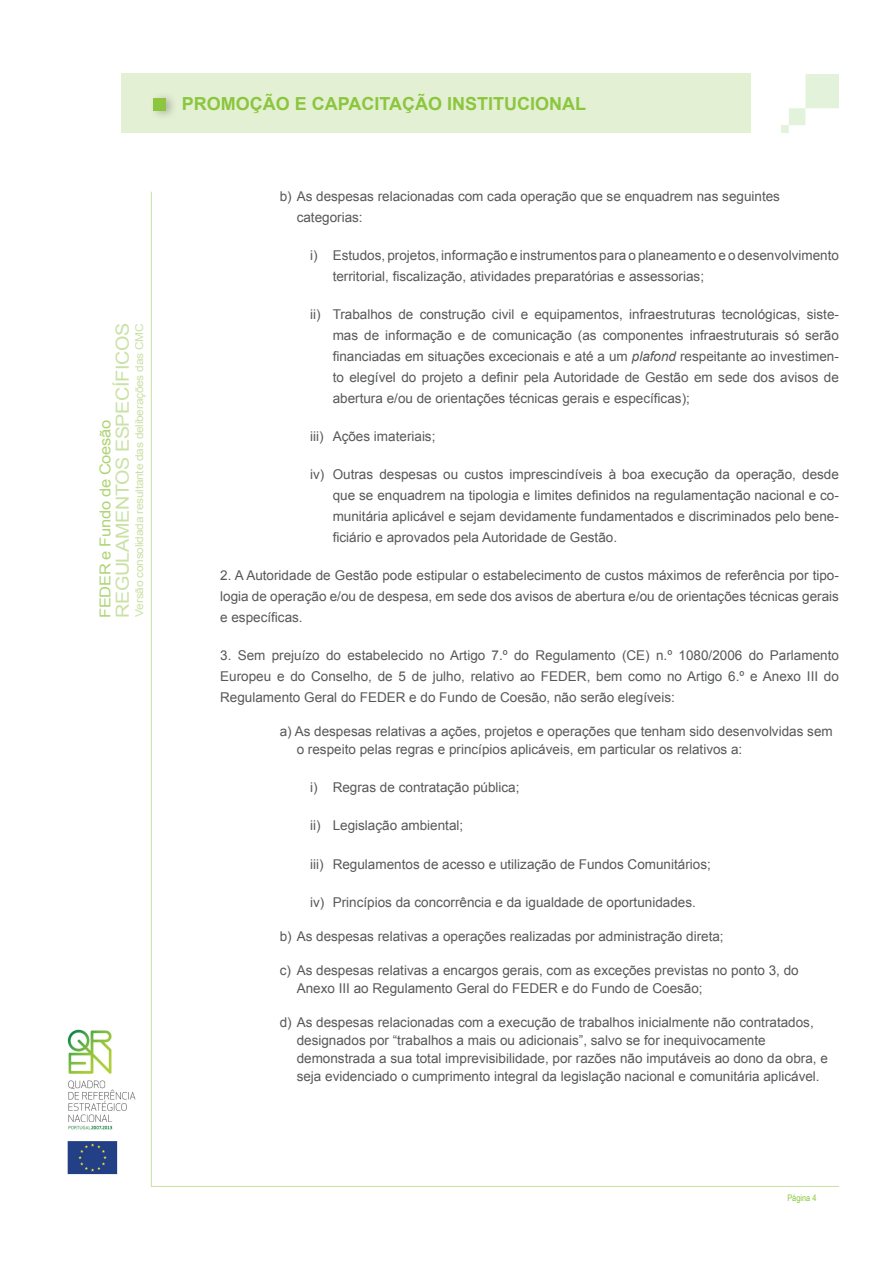
<style>
.page{position:relative;width:893px;height:1263px;background:#fff}
.page>*{position:absolute;margin:0;border:0;box-sizing:border-box;transform-origin:0 0}
.t1{font:700 18px "Arial";color:#8bc63e}
.t2{font:18px "Arial";letter-spacing:-.02em;color:#c9e1a4;scale:1.1 1}
.t3{font:15px "Arial";letter-spacing:-.02em;color:#aed475;scale:1.1 1}
.Texto{font:13.5px/21px "Arial";color:#57585a;text-align:justify}
.Texto_ident_3{font:13.5px/18px "Arial";color:#57585a}
.t4{font:10.8px "Arial";letter-spacing:-.02em;color:#c9e1a4;scale:1.1 1}
.t5{font:9px "Arial Narrow";color:#8bc63e}
.s1{font-style:italic}
</style>
<div class="page">
<img style="left:67px;top:1029px;width:69px;height:146px">
<hr style="left:151px;top:192px;width:1px;height:994px;background:#c9e1a4">
<hr style="left:151px;top:1186px;width:688px;height:1px;background:#c9e1a4">
<div style="left:121px;top:74px;width:630px;height:59px;background:#e4f0d4"></div>
<div style="left:149px;top:91px;width:29px;height:29px;background:#231f20;opacity:.3"></div>
<div style="left:153px;top:99px;width:13px;height:12px;background:#8bc63e"></div>
<img style="left:782px;top:75px;width:57px;height:57px">
<h1 class="t2" style="left:111px;top:618px;width:269px;rotate:-90deg">REGULAMENTOS ESPECÍFICOS</h1>
<p class="t4" style="left:132px;top:616px;width:268px;rotate:-90deg">Versão consolidada resultante das deliberações das CMC</p>
<p class="t3" style="left:95px;top:618px;width:181px;rotate:-90deg">FEDER e Fundo de Coesão</p>
<h1 class="t1" style="left:182px;top:92px;width:406px">PROMOÇÃO E CAPACITAÇÃO INSTITUCIONAL</h1>
<p class="Texto_ident_3" style="left:297px;top:186px;width:485px;line-height:21px;text-indent:-17px">b) As despesas relacionadas com cada operação que se enquadrem nas seguintes categorias:</p>
<p class="Texto" style="left:333px;top:245px;width:508px;text-indent:-22px">i) Estudos, projetos, informação e instrumentos para o planeamento e o desenvolvimento territorial, fiscalização, atividades preparatórias e assessorias;</p>
<p class="Texto" style="left:333px;top:304px;width:508px;text-indent:-22px">ii) Trabalhos de construção civil e equipamentos, infraestruturas tecnológicas, siste&shy;mas de informação e de comunicação (as componentes infraestruturais só serão financiadas em situações excecionais e até a um <span class="s1">plafond</span> respeitante ao investimen&shy;to elegível do projeto a definir pela Autoridade de Gestão em sede dos avisos de abertura e/ou de orientações técnicas gerais e específicas);</p>
<p class="Texto" style="left:310px;top:426px;width:127px">iii) Ações imateriais;</p>
<p class="Texto" style="left:333px;top:464px;width:508px;text-indent:-22px">iv) Outras despesas ou custos imprescindíveis à boa execução da operação, desde que se enquadrem na tipologia e limites definidos na regulamentação nacional e co&shy;munitária aplicável e sejam devidamente fundamentados e discriminados pelo bene&shy;ficiário e aprovados pela Autoridade de Gestão.</p>
<p class="Texto" style="left:220px;top:565px;width:620px">2. A Autoridade de Gestão pode estipular o estabelecimento de custos máximos de referência por tipo&shy;logia de operação e/ou de despesa, em sede dos avisos de abertura e/ou de orientações técnicas gerais e específicas.</p>
<p class="Texto" style="left:220px;top:645px;width:620px">3. Sem prejuízo do estabelecido no Artigo 7.º do Regulamento (CE) n.º 1080/2006 do Parlamento Europeu e do Conselho, de 5 de julho, relativo ao FEDER, bem como no Artigo 6.º e Anexo III do Regulamento Geral do FEDER e do Fundo de Coesão, não serão elegíveis:</p>
<p class="Texto_ident_3" style="left:297px;top:723px;width:538px;text-indent:-17px">a) As despesas relativas a ações, projetos e operações que tenham sido desenvolvidas sem o respeito pelas regras e princípios aplicáveis, em particular os relativos a:</p>
<p class="Texto" style="left:310px;top:777px;width:211px">i) Regras de contratação pública;</p>
<p class="Texto" style="left:310px;top:815px;width:155px">ii) Legislação ambiental;</p>
<p class="Texto" style="left:310px;top:853px;width:402px">iii) Regulamentos de acesso e utilização de Fundos Comunitários;</p>
<p class="Texto" style="left:310px;top:891px;width:387px">iv) Princípios da concorrência e da igualdade de oportunidades.</p>
<p class="Texto_ident_3" style="left:280px;top:927px;width:445px">b) As despesas relativas a operações realizadas por administração direta;</p>
<p class="Texto_ident_3" style="left:297px;top:961px;width:504px;text-indent:-17px">c) As despesas relativas a encargos gerais, com as exceções previstas no ponto 3, do<br>Anexo III ao Regulamento Geral do FEDER e do Fundo de Coesão;</p>
<p class="Texto_ident_3" style="left:297px;top:1013px;width:533px;text-indent:-17px">d) As despesas relacionadas com a execução de trabalhos inicialmente não contratados, designados por “trabalhos a mais ou adicionais”, salvo se for inequivocamente demonstrada a sua total imprevisibilidade, por razões não imputáveis ao dono da obra, e seja evidenciado o cumprimento integral da legislação nacional e comunitária aplicável.</p>
<p class="t5" style="left:787px;top:1191px;width:31px">Página 4</p>
</div>
